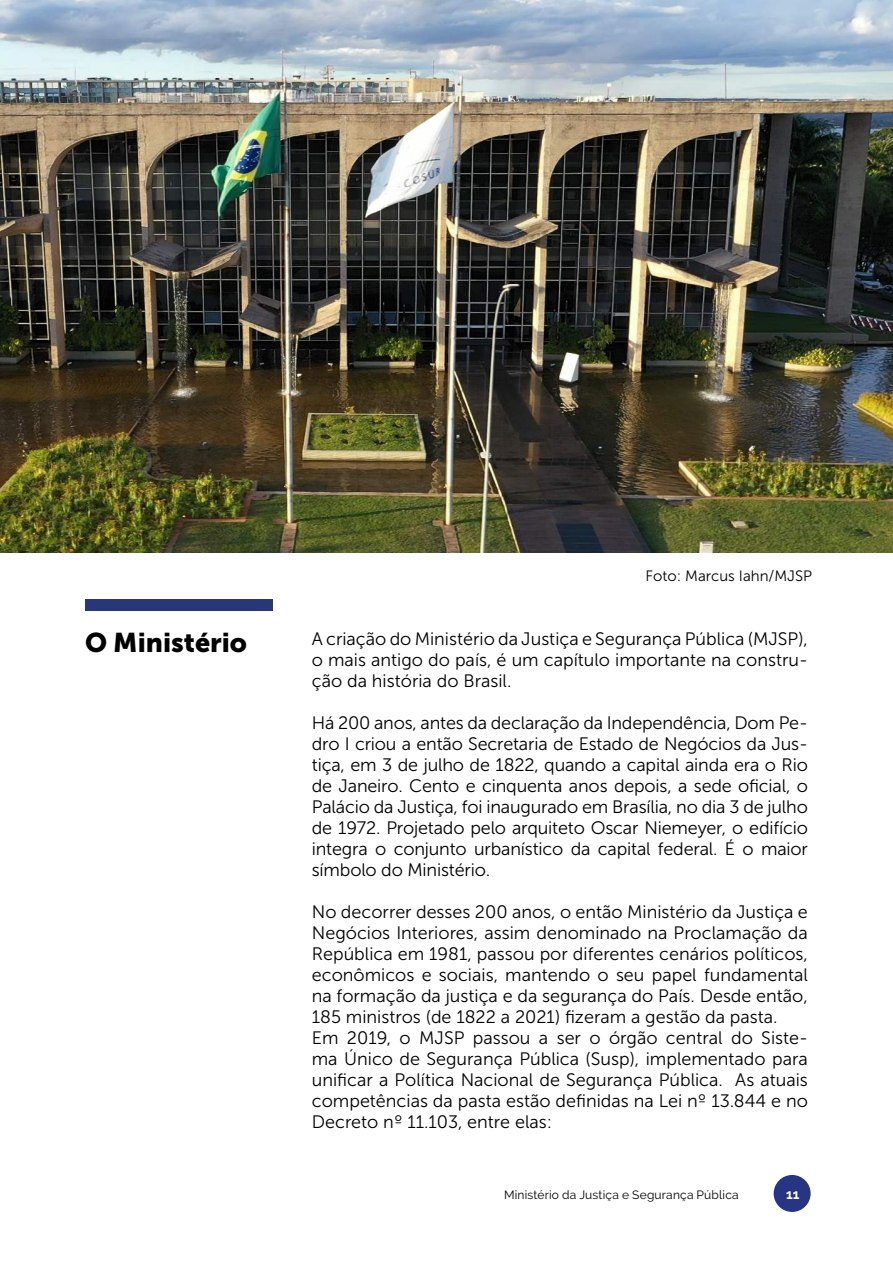
<style>
.page{position:relative;width:893px;height:1263px;background:#fff}
.page>*{position:absolute;margin:0;border:0;box-sizing:border-box;transform-origin:0 0}
.t1{font:27px "Museo Sans 900";color:#000}
.t2{font:18px/21px "Museo Sans 300";color:#000;text-align:justify}
.t3{font:15px "Museo Sans 300";color:#000}
.t4{font:700 13.5px "Raleway";color:#fff}
.t5{font:12px "Raleway";letter-spacing:.015em;color:#000}
</style>
<div class="page">
<div style="left:774px;top:1175px;width:37px;height:37px;background:#283583;border-radius:50%"></div>
<div style="left:85px;top:600px;width:187px;height:11px;background:#283778"></div>
<img style="left:0;top:0;width:893px;height:553px">
<h1 class="t1" style="left:85px;top:627px;width:164px">O Ministério</h1>
<p class="t3" style="left:645px;top:567px;width:168px">Foto: Marcus Iahn/MJSP</p>
<p class="t2" style="left:312px;top:628px;width:498px">A criação do Ministério da Justiça e Segurança Pública (MJSP), o mais antigo do país, é um capítulo importante na constru&shy;ção da história do Brasil.</p>
<p class="t2" style="left:312px;top:712px;width:498px">Há 200 anos, antes da declaração da Independência, Dom Pe&shy;dro I criou a então Secretaria de Estado de Negócios da Jus&shy;tiça, em 3 de julho de 1822, quando a capital ainda era o Rio de Janeiro. Cento e cinquenta anos depois, a sede oficial, o Palácio da Justiça, foi inaugurado em Brasília, no dia 3 de julho de 1972. Projetado pelo arquiteto Oscar Niemeyer, o edifício integra o conjunto urbanístico da capital federal. É o maior símbolo do Ministério.</p>
<p class="t2" style="left:312px;top:901px;width:498px;text-align:left">No decorrer desses 200 anos, o então Ministério da Justiça e Negócios Interiores, assim denominado na Proclamação da República em 1981, passou por diferentes cenários políticos, econômicos e sociais, mantendo o seu papel fundamental na formação da justiça e da segurança do País. Desde então, 185 ministros (de 1822 a 2021) fizeram a gestão da pasta.<br>Em 2019, o MJSP passou a ser o órgão central do Siste&shy;ma Único de Segurança Pública (Susp), implementado para unificar a Política Nacional de Segurança Pública. As atuais competências da pasta estão definidas na Lei nº 13.844 e no Decreto nº 11.103, entre elas:</p>
<p class="t5" style="left:504px;top:1188px;width:236px">Ministério da Justiça e Segurança Pública</p>
<p class="t4" style="left:786px;top:1186px;width:15px">11</p>
</div>
